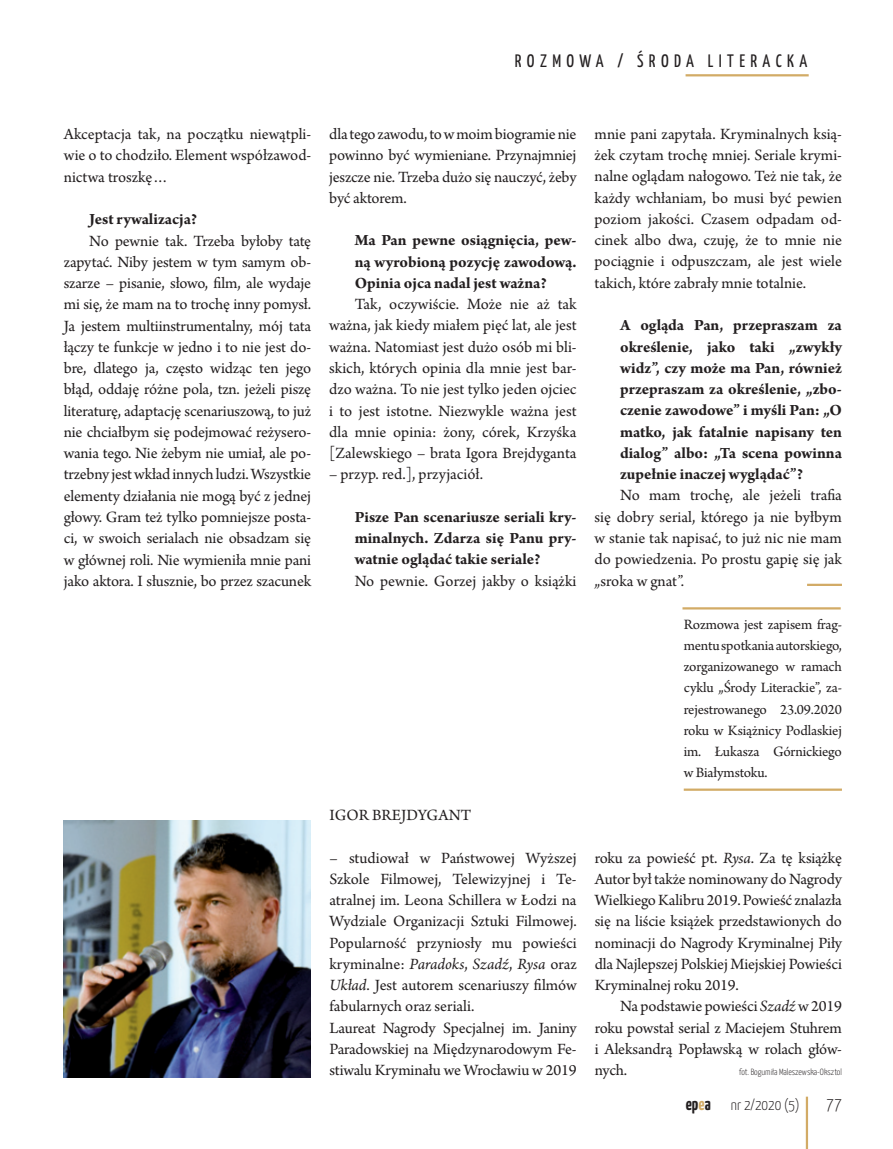
<style>
.page{position:relative;width:893px;height:1149px;background:#fff}
.page>*{position:absolute;margin:0;border:0;box-sizing:border-box;transform-origin:0 0}
.t1{font:18px "Yanone Kaffeesatz";letter-spacing:.3em;color:#231f20}
.t2{font:300 18px "Yanone Kaffeesatz";color:#231f20}
.t3{font:16.5px/21.3px "Arno Pro";letter-spacing:-.005em;color:#231f20;text-align:justify}
.t4{font:700 16.5px/21.3px "Arno Pro";letter-spacing:-.005em;color:#231f20;text-align:justify}
.t5{font:15px/21.3px "Arno Pro";letter-spacing:-.01em;color:#231f20;text-align:justify}
.t6{font:300 15px "Yanone Kaffeesatz";color:#231f20}
.t7{font:300 9px "Yanone Kaffeesatz";color:#231f20}
.s1{font-style:italic}
.s2{font-weight:700;font-size:18px}
.s3{font-weight:700;font-size:18px;color:#d2ab66}
</style>
<div class="page">
<hr style="left:806px;top:1096px;width:2px;height:52px;background:#d2ab66">
<img style="left:64px;top:820px;width:247px;height:257px">
<hr style="left:682px;top:607px;width:159px;height:2px;background:#d2ab66">
<hr style="left:684px;top:788px;width:158px;height:2px;background:#d2ab66">
<hr style="left:807px;top:583px;width:35px;height:2px;background:#d2ab66">
<hr style="left:686px;top:74px;width:123px;height:2px;background:#d2ab66">
<p class="t1" style="left:515px;top:50px;width:294px">ROZMOWA / ŚRODA LITERACKA</p>
<p class="t3" style="left:64px;top:124px;width:249px">Akceptacja tak, na początku niewątpli&shy;wie o to chodziło. Element współzawod&shy;nictwa troszkę…</p>
<p class="t4" style="left:89px;top:209px;width:110px">Jest rywalizacja?</p>
<p class="t3" style="left:64px;top:231px;width:249px;text-indent:26px">No pewnie tak. Trzeba byłoby tatę zapytać. Niby jestem w tym samym ob&shy;szarze – pisanie, słowo, film, ale wydaje mi się, że mam na to trochę inny pomysł.<br>Ja jestem multiinstrumentalny, mój tata łączy te funkcje w jedno i to nie jest do&shy;bre, dlatego ja, często widząc ten jego błąd, oddaję różne pola, tzn. jeżeli piszę literaturę, adaptację scenariuszową, to już nie chciałbym się podejmować reżysero&shy;wania tego. Nie żebym nie umiał, ale po&shy;trzebny jest wkład innych ludzi. Wszystkie elementy działania nie mogą być z jednej głowy. Gram też tylko pomniejsze posta&shy;ci, w swoich serialach nie obsadzam się w głównej roli. Nie wymieniła mnie pani jako aktora. I słusznie, bo przez szacunek</p>
<p class="t3" style="left:329px;top:124px;width:249px">dla tego zawodu, to w moim biogramie nie powinno być wymieniane. Przynajmniej jeszcze nie. Trzeba dużo się nauczyć, żeby być aktorem.</p>
<p class="t4" style="left:355px;top:230px;width:223px">Ma Pan pewne osiągnięcia, pew&shy;ną wyrobioną pozycję zawodową.<br>Opinia ojca nadal jest ważna?</p>
<p class="t3" style="left:329px;top:294px;width:249px;text-indent:26px">Tak, oczywiście. Może nie aż tak ważna, jak kiedy miałem pięć lat, ale jest ważna. Natomiast jest dużo osób mi bli&shy;skich, których opinia dla mnie jest bar&shy;dzo ważna. To nie jest tylko jeden ojciec i to jest istotne. Niezwykle ważna jest dla mnie opinia: żony, córek, Krzyśka [Zalewskiego – brata Igora Brejdyganta</p>
<p class="t3" style="left:329px;top:464px;width:155px">– przyp. red.], przyjaciół.</p>
<p class="t4" style="left:355px;top:507px;width:223px">Pisze Pan scenariusze seriali kry&shy;minalnych. Zdarza się Panu pry&shy;watnie oglądać takie seriale?</p>
<p class="t3" style="left:355px;top:570px;width:223px">No pewnie. Gorzej jakby o książki</p>
<p class="t3" style="left:329px;top:804px;width:144px">IGOR BREJDYGANT</p>
<p class="t3" style="left:595px;top:124px;width:249px">mnie pani zapytała. Kryminalnych ksią&shy;żek czytam trochę mniej. Seriale krymi&shy;nalne oglądam nałogowo. Też nie tak, że każdy wchłaniam, bo musi być pewien poziom jakości. Czasem odpadam od&shy;cinek albo dwa, czuję, że to mnie nie pociągnie i odpuszczam, ale jest wiele takich, które zabrały mnie totalnie.</p>
<p class="t4" style="left:620px;top:315px;width:223px">A ogląda Pan, przepraszam za określenie, jako taki „zwykły widz”, czy może ma Pan, również przepraszam za określenie, „zbo&shy;czenie zawodowe” i myśli Pan: „O matko, jak fatalnie napisany ten dialog” albo: „Ta scena powinna zupełnie inaczej wyglądać”?</p>
<p class="t3" style="left:595px;top:485px;width:249px;text-indent:26px">No mam trochę, ale jeżeli trafia się dobry serial, którego ja nie byłbym w stanie tak napisać, to już nic nie mam do powiedzenia. Po prostu gapię się jak „sroka w gnat”.</p>
<p class="t5" style="left:684px;top:614px;width:160px">Rozmowa jest zapisem frag&shy;mentu spotkania autorskiego, zorganizowanego w ramach cyklu „Środy Literackie”, za&shy;rejestrowanego 23.09.2020 roku w Książnicy Podlaskiej im. Łukasza Górnickiego w Białymstoku.</p>
<p class="t3" style="left:329px;top:847px;width:249px;text-align:left">– studiował w Państwowej Wyższej Szkole Filmowej, Telewizyjnej i Te&shy;atralnej im. Leona Schillera w Łodzi na Wydziale Organizacji Sztuki Filmowej.<br>Popularność przyniosły mu powieści kryminalne: <span class="s1">Paradoks</span>, <span class="s1">Szadź</span>, <span class="s1">Rysa</span> oraz <span class="s1">Układ</span>. Jest autorem scenariuszy filmów fabularnych oraz seriali.<br>Laureat Nagrody Specjalnej im. Janiny Paradowskiej na Międzynarodowym Fe&shy;stiwalu Kryminału we Wrocławiu w 2019</p>
<p class="t3" style="left:595px;top:847px;width:249px">roku za powieść pt. <span class="s1">Rysa</span>. Za tę książkę Autor był także nominowany do Nagrody Wielkiego Kalibru 2019. Powieść znalazła się na liście książek przedstawionych do nominacji do Nagrody Kryminalnej Piły dla Najlepszej Polskiej Miejskiej Powieści Kryminalnej roku 2019.</p>
<p class="t3" style="left:595px;top:996px;width:249px;text-indent:26px">Na podstawie powieści <span class="s1">Szadź</span> w 2019 roku powstał serial z Maciejem Stuhrem i Aleksandrą Popławską w rolach głów&shy;nych.</p>
<p class="t7" style="left:739px;top:1066px;width:104px">fot. Bogumiła Maleszewska-Oksztol</p>
<p class="t6" style="left:686px;top:1095px;width:115px"><span class="s2">ep</span><span class="s3">e</span><span class="s2">a</span> nr 2/2020 (5)</p>
<p class="t2" style="left:826px;top:1092px;width:17px">77</p>
</div>
